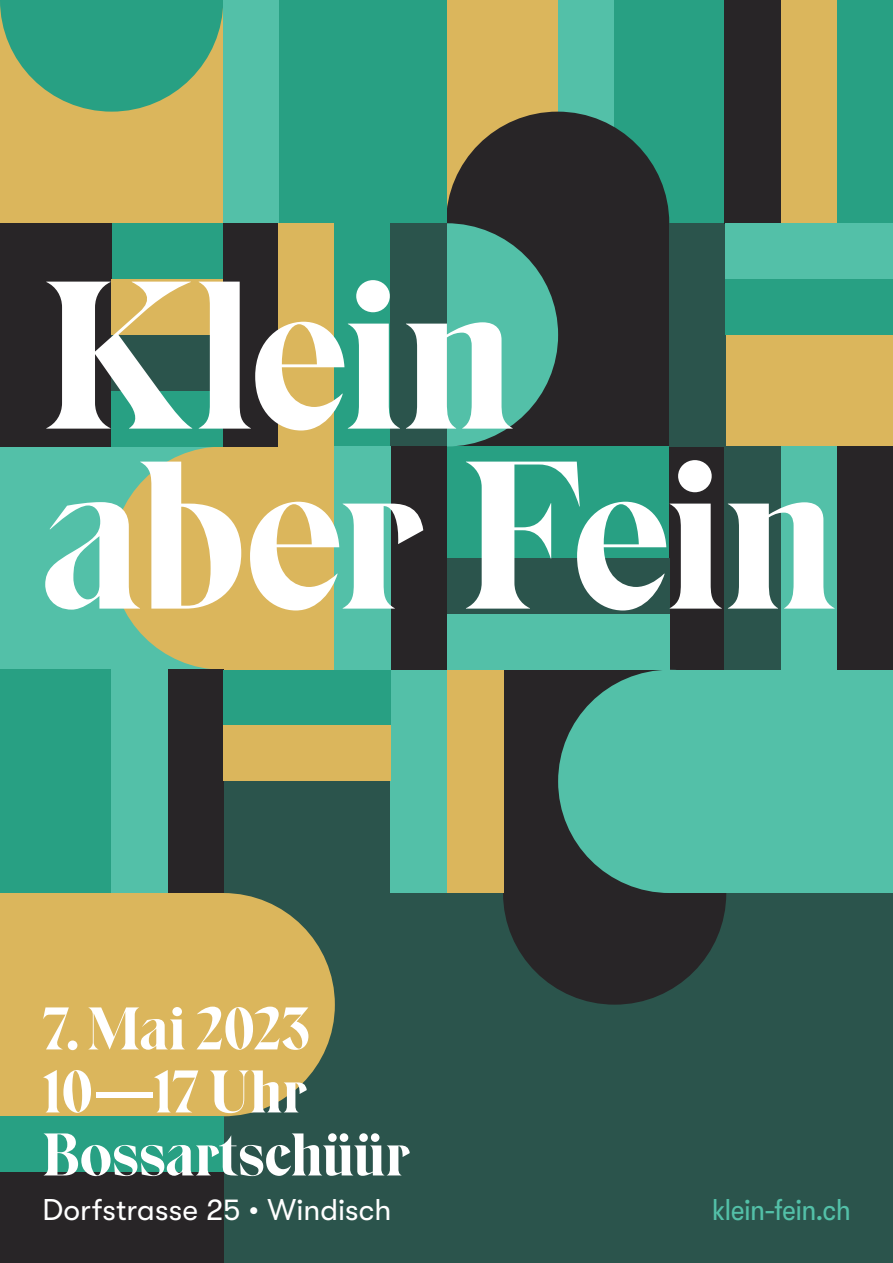
<style>
.page{position:relative;width:893px;height:1263px;background:#fff}
.page>*{position:absolute;margin:0;border:0;box-sizing:border-box;transform-origin:0 0}
.t1{font:210px/180px "Eksell Display Large";letter-spacing:-.01em;color:#fff}
.t2{font:60px/63px "Eksell Display Large";letter-spacing:.005em;color:#fff}
.t3{font:30px "GT Walsheim";letter-spacing:.005em;color:#fff}
.t4{font:condensed 30px "GT Walsheim";color:#53c0a8}
</style>
<div class="page">
<div style="left:558px;top:0;width:223px;height:223px;background:#28a083"></div>
<div style="left:558px;top:0;width:56px;height:223px;background:#53c0a8"></div>
<div style="left:446px;top:0;width:112px;height:223px;background:#dbb65c"></div>
<div style="left:446px;top:223px;width:224px;height:223px;background:#282527"></div>
<div style="left:446px;top:112px;width:223px;height:223px;background:#282527;border-radius:50%"></div>
<div style="left:0;top:670px;width:893px;height:593px;background:#2b544c"></div>
<div style="left:503px;top:781px;width:223px;height:224px;background:#282527;border-radius:50%"></div>
<div style="left:670px;top:223px;width:223px;height:223px;background:#dbb65c"></div>
<div style="left:446px;top:446px;width:224px;height:224px;background:#28a083"></div>
<div style="left:446px;top:670px;width:224px;height:223px;background:#282527"></div>
<div style="left:223px;top:0;width:223px;height:223px;background:#28a083"></div>
<div style="left:223px;top:446px;width:223px;height:224px;background:#dbb65c"></div>
<div style="left:781px;top:0;width:112px;height:223px;background:#28a083"></div>
<div style="left:670px;top:670px;width:223px;height:223px;background:#53c0a8"></div>
<div style="left:670px;top:446px;width:223px;height:224px;background:#282527"></div>
<div style="left:0;top:0;width:223px;height:223px;background:#dbb65c"></div>
<div style="left:0;top:223px;width:223px;height:223px;background:#28a083"></div>
<div style="left:0;top:446px;width:223px;height:224px;background:#53c0a8"></div>
<div style="left:0;top:893px;width:223px;height:223px;background:#dbb65c"></div>
<div style="left:0;top:1172px;width:223px;height:91px;background:#282527"></div>
<div style="left:0;top:670px;width:112px;height:223px;background:#28a083"></div>
<svg style="left:0;top:0;width:223px;height:112px"></svg>
<div style="left:335px;top:223px;width:223px;height:223px;background:#53c0a8;border-radius:50%"></div>
<div style="left:558px;top:670px;width:223px;height:223px;background:#53c0a8;border-radius:50%"></div>
<div style="left:112px;top:446px;width:223px;height:224px;background:#dbb65c;border-radius:50%"></div>
<div style="left:112px;top:893px;width:223px;height:223px;background:#dbb65c;border-radius:50%"></div>
<div style="left:781px;top:0;width:56px;height:223px;background:#dbb65c"></div>
<div style="left:223px;top:0;width:56px;height:223px;background:#53c0a8"></div>
<div style="left:781px;top:446px;width:56px;height:224px;background:#53c0a8"></div>
<div style="left:447px;top:670px;width:56px;height:223px;background:#dbb65c"></div>
<div style="left:167px;top:670px;width:56px;height:223px;background:#282527"></div>
<div style="left:391px;top:670px;width:56px;height:223px;background:#53c0a8"></div>
<div style="left:111px;top:670px;width:56px;height:223px;background:#53c0a8"></div>
<div style="left:725px;top:446px;width:56px;height:224px;background:#2b544c"></div>
<div style="left:223px;top:223px;width:56px;height:223px;background:#282527"></div>
<div style="left:279px;top:223px;width:56px;height:223px;background:#dbb65c"></div>
<div style="left:335px;top:223px;width:56px;height:223px;background:#28a083"></div>
<div style="left:391px;top:223px;width:56px;height:223px;background:#2b544c"></div>
<div style="left:391px;top:446px;width:56px;height:224px;background:#282527"></div>
<div style="left:335px;top:446px;width:56px;height:224px;background:#53c0a8"></div>
<div style="left:670px;top:223px;width:56px;height:223px;background:#2b544c"></div>
<div style="left:725px;top:0;width:56px;height:223px;background:#282527"></div>
<div style="left:0;top:223px;width:112px;height:223px;background:#282527"></div>
<div style="left:726px;top:223px;width:167px;height:56px;background:#53c0a8"></div>
<div style="left:224px;top:670px;width:167px;height:55px;background:#28a083"></div>
<div style="left:224px;top:725px;width:167px;height:56px;background:#dbb65c"></div>
<div style="left:0;top:1116px;width:223px;height:56px;background:#28a083"></div>
<div style="left:112px;top:335px;width:111px;height:56px;background:#2b544c"></div>
<div style="left:447px;top:558px;width:222px;height:56px;background:#2b544c"></div>
<div style="left:726px;top:279px;width:167px;height:56px;background:#28a083"></div>
<div style="left:447px;top:614px;width:222px;height:56px;background:#53c0a8"></div>
<div style="left:112px;top:279px;width:111px;height:56px;background:#dbb65c"></div>
<h1 class="t1" style="left:43px;top:269px;width:795px">Klein aber Fein</h1>
<p class="t2" style="left:43px;top:998px;width:368px">7.Mai 2023<br>10—17 Uhr<br>Bossartschüür</p>
<p class="t3" style="left:43px;top:1193px;width:350px">Dorfstrasse 25 • Windisch</p>
<p class="t4" style="left:712px;top:1193px;width:140px">klein-fein.ch</p>
</div>
